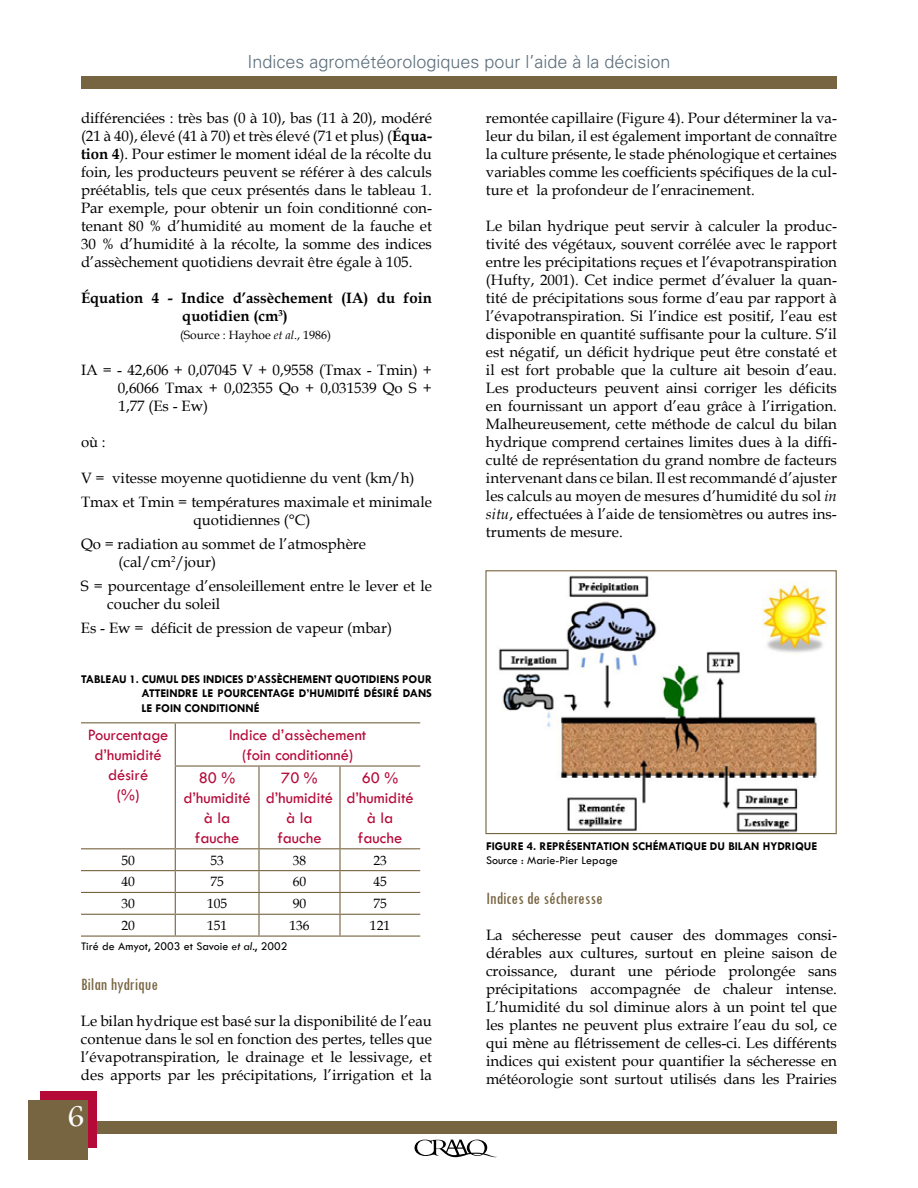
<style>
.page{position:relative;width:918px;height:1188px;background:#fff}
.page>*{position:absolute;margin:0;border:0;box-sizing:border-box;transform-origin:0 0}
.t1{font:31.5px "Footlight MT Light";color:#fff}
.t2{font:300 18px "Univers";color:#5c6f7c}
.t3{font:condensed 18px "Tw Cen";color:#776441}
.t4{font:16.5px/19.8px "Tw Cen";color:#b50938;text-align:center}
.t5{font:15px/18px "Book Antiqua";color:#000;text-align:justify}
.t6{font:700 15px/18px "Book Antiqua";color:#000}
.t7{font:13.5px "Book Antiqua";color:#000}
.t8{font:700 12px/14.4px "Tw Cen";color:#000;text-align:justify}
.t9{font:12px "Tw Cen";color:#000}
.t10{font:12px "Book Antiqua";color:#000}
.s1{font-weight:700}
.s2{font-style:italic}
</style>
<div class="page">
<div style="left:81px;top:76px;width:756px;height:13px;background:#776441"></div>
<div style="left:81px;top:1122px;width:756px;height:12px;background:#776441"></div>
<svg style="left:415px;top:1140px;width:82px;height:17px"></svg>
<div style="left:40px;top:1091px;width:57px;height:57px;background:#b50938"></div>
<div style="left:28px;top:1100px;width:60px;height:60px;background:#776441"></div>
<hr style="left:81px;top:722px;width:94px;height:1px;background:#776441">
<hr style="left:175px;top:722px;width:84px;height:1px;background:#776441">
<hr style="left:175px;top:723px;width:1px;height:42px;background:#776441">
<hr style="left:259px;top:722px;width:81px;height:1px;background:#776441">
<hr style="left:340px;top:722px;width:80px;height:1px;background:#776441">
<hr style="left:175px;top:765px;width:84px;height:2px;background:#776441">
<hr style="left:175px;top:767px;width:1px;height:81px;background:#776441">
<hr style="left:259px;top:765px;width:81px;height:2px;background:#776441">
<hr style="left:258px;top:767px;width:2px;height:81px;background:#776441">
<hr style="left:340px;top:765px;width:80px;height:2px;background:#776441">
<hr style="left:339px;top:767px;width:2px;height:81px;background:#776441">
<hr style="left:81px;top:848px;width:94px;height:1px;background:#776441">
<hr style="left:175px;top:848px;width:84px;height:1px;background:#776441">
<hr style="left:259px;top:848px;width:81px;height:1px;background:#776441">
<hr style="left:258px;top:849px;width:2px;height:21px;background:#776441">
<hr style="left:340px;top:848px;width:80px;height:1px;background:#776441">
<hr style="left:339px;top:849px;width:2px;height:21px;background:#776441">
<hr style="left:81px;top:870px;width:94px;height:1px;background:#776441">
<hr style="left:175px;top:870px;width:84px;height:1px;background:#776441">
<hr style="left:259px;top:870px;width:81px;height:1px;background:#776441">
<hr style="left:258px;top:871px;width:2px;height:21px;background:#776441">
<hr style="left:340px;top:870px;width:80px;height:1px;background:#776441">
<hr style="left:339px;top:871px;width:2px;height:21px;background:#776441">
<hr style="left:81px;top:892px;width:94px;height:1px;background:#776441">
<hr style="left:175px;top:892px;width:84px;height:1px;background:#776441">
<hr style="left:259px;top:892px;width:81px;height:1px;background:#776441">
<hr style="left:258px;top:893px;width:2px;height:21px;background:#776441">
<hr style="left:340px;top:892px;width:80px;height:1px;background:#776441">
<hr style="left:339px;top:893px;width:2px;height:21px;background:#776441">
<hr style="left:81px;top:914px;width:94px;height:1px;background:#776441">
<hr style="left:175px;top:914px;width:84px;height:1px;background:#776441">
<svg style="left:175px;top:849px;width:1px;height:87px"></svg>
<hr style="left:259px;top:914px;width:81px;height:1px;background:#776441">
<hr style="left:258px;top:915px;width:2px;height:21px;background:#776441">
<hr style="left:340px;top:914px;width:80px;height:1px;background:#776441">
<hr style="left:339px;top:915px;width:2px;height:21px;background:#776441">
<hr style="left:81px;top:936px;width:94px;height:1px;background:#776441">
<hr style="left:175px;top:936px;width:84px;height:1px;background:#776441">
<hr style="left:259px;top:936px;width:81px;height:1px;background:#776441">
<hr style="left:340px;top:936px;width:80px;height:1px;background:#776441">
<img style="left:498px;top:575px;width:329px;height:257px">
<div style="left:485px;top:570px;width:352px;height:264px;border:1px solid #776441"></div>
<p class="t2" style="left:247px;top:51px;width:425px">Indices agrométéorologiques pour l’aide à la décision</p>
<p class="t5" style="left:81px;top:108px;width:353px">différenciées : très bas (0 à 10), bas (11 à 20), modéré (21 à 40), élevé (41 à 70) et très élevé (71 et plus) (<span class="s1">Équa&shy;tion 4</span>). Pour estimer le moment idéal de la récolte du foin, les producteurs peuvent se référer à des calculs préétablis, tels que ceux présentés dans le tableau 1.<br>Par exemple, pour obtenir un foin conditionné con&shy;tenant 80 % d’humidité au moment de la fauche et 30 % d’humidité à la récolte, la somme des indices d’assèchement quotidiens devrait être égale à 105.</p>
<p class="t6" style="left:182px;top:288px;width:251px;text-indent:-101px">Équation 4 - Indice d’assèchement (IA) du foin quotidien (cm<sup>3</sup>)</p>
<p class="t10" style="left:180px;top:326px;width:153px">(Source : Hayhoe <span class="s2">et al</span>., 1986)</p>
<p class="t5" style="left:118px;top:360px;width:316px;text-indent:-37px">IA = - 42,606 + 0,07045 V + 0,9558 (Tmax - Tmin) + 0,6066 Tmax + 0,02355 Qo + 0,031539 Qo S + 1,77 (Es - Ew)</p>
<p class="t5" style="left:81px;top:432px;width:26px">où :</p>
<p class="t5" style="left:81px;top:465px;width:352px;line-height:24px">V = vitesse moyenne quotidienne du vent (km/h)<br>Tmax et Tmin = températures maximale et minimale</p>
<p class="t5" style="left:81px;top:507px;width:286px;line-height:24px;text-indent:112px">quotidiennes (°C)<br>Qo = radiation au sommet de l’atmosphère</p>
<p class="t5" style="left:81px;top:549px;width:353px;line-height:24px;text-indent:38px">(cal/cm<sup>2</sup>/jour)<br>S = pourcentage d’ensoleillement entre le lever et le</p>
<p class="t5" style="left:81px;top:591px;width:313px;line-height:24px;text-indent:26px">coucher du soleil<br>Es - Ew = déficit de pression de vapeur (mbar)</p>
<p class="t8" style="left:141px;top:672px;width:292px;text-indent:-60px">TABLEAU 1. CUMUL DES INDICES D’ASSÈCHEMENT QUOTIDIENS POUR ATTEINDRE LE POURCENTAGE D’HUMIDITÉ DÉSIRÉ DANS LE FOIN CONDITIONNÉ</p>
<p class="t4" style="left:88px;top:725px;width:82px">Pourcentage d’humidité désiré<br>(%)</p>
<p class="t4" style="left:229px;top:725px;width:139px">Indice d’assèchement (foin conditionné)</p>
<p class="t5" style="left:486px;top:108px;width:353px">remontée capillaire (Figure 4). Pour déterminer la va&shy;leur du bilan, il est également important de connaître la culture présente, le stade phénologique et certaines variables comme les coefficients spécifiques de la cul&shy;ture et la profondeur de l’enracinement.</p>
<p class="t5" style="left:486px;top:216px;width:353px">Le bilan hydrique peut servir à calculer la produc&shy;tivité des végétaux, souvent corrélée avec le rapport entre les précipitations reçues et l’évapotranspiration (Hufty, 2001). Cet indice permet d’évaluer la quan&shy;tité de précipitations sous forme d’eau par rapport à l’évapotranspiration. Si l’indice est positif, l’eau est disponible en quantité suffisante pour la culture. S’il est négatif, un déficit hydrique peut être constaté et il est fort probable que la culture ait besoin d’eau.<br>Les producteurs peuvent ainsi corriger les déficits en fournissant un apport d’eau grâce à l’irrigation.<br>Malheureusement, cette méthode de calcul du bilan hydrique comprend certaines limites dues à la diffi&shy;culté de représentation du grand nombre de facteurs intervenant dans ce bilan. Il est recommandé d’ajuster les calculs au moyen de mesures d’humidité du sol <span class="s2">in situ</span>, effectuées à l’aide de tensiomètres ou autres ins&shy;truments de mesure.</p>
<p class="t4" style="left:184px;top:768px;width:69px">80 % d’humidité à la fauche</p>
<p class="t4" style="left:266px;top:768px;width:69px">70 % d’humidité à la fauche</p>
<p class="t4" style="left:347px;top:768px;width:69px">60 % d’humidité à la fauche</p>
<p class="t8" style="left:486px;top:839px;width:333px">FIGURE 4. REPRÉSENTATION SCHÉMATIQUE DU BILAN HYDRIQUE</p>
<p class="t9" style="left:486px;top:853px;width:133px">Source : Marie-Pier Lepage</p>
<p class="t3" style="left:486px;top:888px;width:118px">Indices de sécheresse</p>
<p class="t5" style="left:486px;top:926px;width:353px">La sécheresse peut causer des dommages consi&shy;dérables aux cultures, surtout en pleine saison de croissance, durant une période prolongée sans précipitations accompagnée de chaleur intense.<br>L’humidité du sol diminue alors à un point tel que les plantes ne peuvent plus extraire l’eau du sol, ce qui mène au flétrissement de celles-ci. Les différents indices qui existent pour quantifier la sécheresse en météorologie sont surtout utilisés dans les Prairies</p>
<p class="t7" style="left:121px;top:851px;width:15px">50</p>
<p class="t7" style="left:210px;top:851px;width:15px">53</p>
<p class="t7" style="left:293px;top:851px;width:15px">38</p>
<p class="t7" style="left:373px;top:851px;width:15px">23</p>
<p class="t7" style="left:121px;top:872px;width:15px">40</p>
<p class="t7" style="left:210px;top:872px;width:15px">75</p>
<p class="t7" style="left:293px;top:872px;width:15px">60</p>
<p class="t7" style="left:373px;top:872px;width:15px">45</p>
<p class="t7" style="left:121px;top:894px;width:15px">30</p>
<p class="t7" style="left:207px;top:894px;width:22px">105</p>
<p class="t7" style="left:293px;top:894px;width:15px">90</p>
<p class="t7" style="left:373px;top:894px;width:15px">75</p>
<p class="t7" style="left:121px;top:916px;width:15px">20</p>
<p class="t7" style="left:207px;top:916px;width:22px">151</p>
<p class="t7" style="left:289px;top:916px;width:22px">136</p>
<p class="t7" style="left:370px;top:916px;width:22px">121</p>
<p class="t9" style="left:81px;top:939px;width:208px">Tiré de Amyot, 2003 et Savoie <span class="s2">et al.</span>, 2002</p>
<p class="t3" style="left:81px;top:973px;width:78px">Bilan hydrique</p>
<p class="t5" style="left:81px;top:1011px;width:353px">Le bilan hydrique est basé sur la disponibilité de l’eau contenue dans le sol en fonction des pertes, telles que l’évapotranspiration, le drainage et le lessivage, et des apports par les précipitations, l’irrigation et la</p>
<h1 class="t1" style="left:67px;top:1098px;width:19px">6</h1>
</div>
